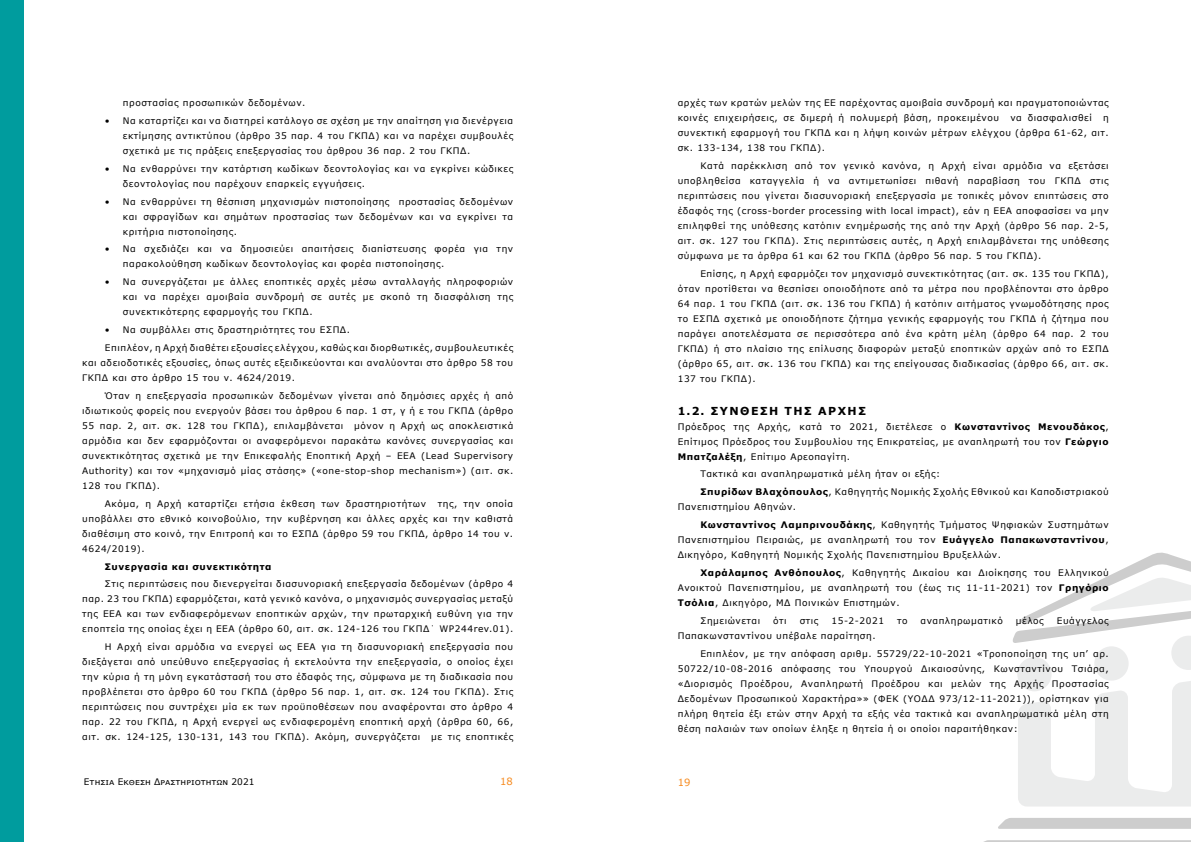
<style>
.page{position:relative;width:1191px;height:842px;background:#fff}
.page>*{position:absolute;margin:0;border:0;box-sizing:border-box;transform-origin:0 0}
.t1{font:700 11px "Verdana";letter-spacing:.135em;color:#000}
.t2{font:10px "Verdana";color:#f68a1e}
.t3{font:9px/15px "Verdana";letter-spacing:.06em;color:#000;text-align:justify}
.t4{font:9px "Verdana";color:#000}
.t5{font:700 9px "Verdana";letter-spacing:.06em;color:#000}
.s1{font-weight:700}
</style>
<div class="page">
<div style="left:998px;top:818px;width:193px;height:11px;background:#cdcdcd"></div>
<svg style="left:984px;top:840px;width:207px;height:2px"></svg>
<div style="left:1094px;top:646px;width:34px;height:35px;background:#ebecec;border-radius:50%"></div>
<div style="left:1017px;top:657px;width:34px;height:34px;background:#ebecec;border-radius:50%"></div>
<svg style="left:1018px;top:679px;width:173px;height:127px"></svg>
<svg style="left:1012px;top:552px;width:179px;height:118px"></svg>
<div style="left:0;top:0;width:23px;height:842px;background:#009c9e"></div>
<p class="t3" style="left:123px;top:95px;width:184px">προστασίας προσωπικών δεδομένων.</p>
<p class="t3" style="left:123px;top:113px;width:392px;text-indent:-18px">• Να καταρτίζει και να διατηρεί κατάλογο σε σχέση με την απαίτηση για διενέργεια εκτίμησης αντικτύπου (άρθρο 35 παρ. 4 του ΓΚΠΔ) και να παρέχει συμβουλές σχετικά με τις πράξεις επεξεργασίας του άρθρου 36 παρ. 2 του ΓΚΠΔ.</p>
<p class="t3" style="left:123px;top:161px;width:392px;text-indent:-18px">• Να ενθαρρύνει την κατάρτιση κωδίκων δεοντολογίας και να εγκρίνει κώδικες δεοντολογίας που παρέχουν επαρκείς εγγυήσεις.</p>
<p class="t3" style="left:123px;top:194px;width:392px;text-indent:-18px">• Να ενθαρρύνει τη θέσπιση μηχανισμών πιστοποίησης προστασίας δεδομένων και σφραγίδων και σημάτων προστασίας των δεδομένων και να εγκρίνει τα κριτήρια πιστοποίησης.</p>
<p class="t3" style="left:123px;top:242px;width:392px;text-indent:-18px">• Να σχεδιάζει και να δημοσιεύει απαιτήσεις διαπίστευσης φορέα για την παρακολούθηση κωδίκων δεοντολογίας και φορέα πιστοποίησης.</p>
<p class="t3" style="left:123px;top:274px;width:392px;text-indent:-18px">• Να συνεργάζεται με άλλες εποπτικές αρχές μέσω ανταλλαγής πληροφοριών και να παρέχει αμοιβαία συνδρομή σε αυτές με σκοπό τη διασφάλιση της συνεκτικότερης εφαρμογής του ΓΚΠΔ.</p>
<p class="t3" style="left:105px;top:321px;width:410px;line-height:17.8px">• Να συμβάλλει στις δραστηριότητες του ΕΣΠΔ.<br>Επιπλέον, η Αρχή διαθέτει εξουσίες ελέγχου, καθώς και διορθωτικές, συμβουλευτικές</p>
<p class="t3" style="left:82px;top:355px;width:432px">και αδειοδοτικές εξουσίες, όπως αυτές εξειδικεύονται και αναλύονται στο άρθρο 58 του<br>ΓΚΠΔ και στο άρθρο 15 του ν. 4624/2019.</p>
<p class="t3" style="left:82px;top:388px;width:432px;text-indent:23px">Όταν η επεξεργασία προσωπικών δεδομένων γίνεται από δημόσιες αρχές ή από ιδιωτικούς φορείς που ενεργούν βάσει του άρθρου 6 παρ. 1 στ, γ ή ε του ΓΚΠΔ (άρθρο 55 παρ. 2, αιτ. σκ. 128 του ΓΚΠΔ), επιλαμβάνεται μόνον η Αρχή ως αποκλειστικά αρμόδια και δεν εφαρμόζονται οι αναφερόμενοι παρακάτω κανόνες συνεργασίας και συνεκτικότητας σχετικά με την Επικεφαλής Εποπτική Αρχή – ΕΕΑ (Lead Supervisory Authority) και τον «μηχανισμό μίας στάσης» («one-stop-shop mechanism») (αιτ. σκ.<br>128 του ΓΚΠΔ).</p>
<p class="t3" style="left:105px;top:496px;width:323px">Ακόμα, η Αρχή καταρτίζει ετήσια έκθεση των δραστηριοτήτων</p>
<p class="t3" style="left:82px;top:496px;width:432px;text-indent:355px">της, την οποία υποβάλλει στο εθνικό κοινοβούλιο, την κυβέρνηση και άλλες αρχές και την καθιστά διαθέσιμη στο κοινό, την Επιτροπή και το ΕΣΠΔ (άρθρο 59 του ΓΚΠΔ, άρθρο 14 του ν.<br>4624/2019).</p>
<p class="t5" style="left:105px;top:560px;width:168px">Συνεργασία και συνεκτικότητα</p>
<p class="t3" style="left:82px;top:576px;width:432px;text-indent:23px">Στις περιπτώσεις που διενεργείται διασυνοριακή επεξεργασία δεδομένων (άρθρο 4 παρ. 23 του ΓΚΠΔ) εφαρμόζεται, κατά γενικό κανόνα, ο μηχανισμός συνεργασίας μεταξύ της ΕΕΑ και των ενδιαφερόμενων εποπτικών αρχών, την πρωταρχική ευθύνη για την εποπτεία της οποίας έχει η ΕΕΑ (άρθρο 60, αιτ. σκ. 124-126 του ΓΚΠΔ˙ WP244rev.01).</p>
<p class="t3" style="left:82px;top:639px;width:432px;text-indent:23px">Η Αρχή είναι αρμόδια να ενεργεί ως ΕΕΑ για τη διασυνοριακή επεξεργασία που διεξάγεται από υπεύθυνο επεξεργασίας ή εκτελούντα την επεξεργασία, ο οποίος έχει την κύρια ή τη μόνη εγκατάστασή του στο έδαφός της, σύμφωνα με τη διαδικασία που προβλέπεται στο άρθρο 60 του ΓΚΠΔ (άρθρο 56 παρ. 1, αιτ. σκ. 124 του ΓΚΠΔ). Στις περιπτώσεις που συντρέχει μία εκ των προϋποθέσεων που αναφέρονται στο άρθρο 4 παρ. 22 του ΓΚΠΔ, η Αρχή ενεργεί ως ενδιαφερομένη εποπτική αρχή (άρθρα 60, 66, αιτ. σκ. 124-125, 130-131, 143 του ΓΚΠΔ). Ακόμη, συνεργάζεται με τις εποπτικές</p>
<p class="t3" style="left:677px;top:95px;width:432px">αρχές των κρατών μελών της ΕΕ παρέχοντας αμοιβαία συνδρομή και πραγματοποιώντας κοινές επιχειρήσεις, σε διμερή ή πολυμερή βάση, προκειμένου να διασφαλισθεί η συνεκτική εφαρμογή του ΓΚΠΔ και η λήψη κοινών μέτρων ελέγχου (άρθρα 61-62, αιτ. σκ. 133-134, 138 του ΓΚΠΔ).</p>
<p class="t3" style="left:677px;top:158px;width:432px;text-indent:23px">Κατά παρέκκλιση από τον γενικό κανόνα, η Αρχή είναι αρμόδια να εξετάσει υποβληθείσα καταγγελία ή να αντιμετωπίσει πιθανή παραβίαση του ΓΚΠΔ στις περιπτώσεις που γίνεται διασυνοριακή επεξεργασία με τοπικές μόνον επιπτώσεις στο έδαφός της (cross-border processing with local impact), εάν η ΕΕΑ αποφασίσει να μην επιληφθεί της υπόθεσης κατόπιν ενημέρωσής της από την Αρχή (άρθρο 56 παρ. 2-5, αιτ. σκ. 127 του ΓΚΠΔ). Στις περιπτώσεις αυτές, η Αρχή επιλαμβάνεται της υπόθεσης σύμφωνα με τα άρθρα 61 και 62 του ΓΚΠΔ (άρθρο 56 παρ. 5 του ΓΚΠΔ).</p>
<p class="t3" style="left:677px;top:266px;width:432px;text-indent:23px">Επίσης, η Αρχή εφαρμόζει τον μηχανισμό συνεκτικότητας (αιτ. σκ. 135 του ΓΚΠΔ), όταν προτίθεται να θεσπίσει οποιοδήποτε από τα μέτρα που προβλέπονται στο άρθρο 64 παρ. 1 του ΓΚΠΔ (αιτ. σκ. 136 του ΓΚΠΔ) ή κατόπιν αιτήματος γνωμοδότησης προς το ΕΣΠΔ σχετικά με οποιοδήποτε ζήτημα γενικής εφαρμογής του ΓΚΠΔ ή ζήτημα που παράγει αποτελέσματα σε περισσότερα από ένα κράτη μέλη (άρθρο 64 παρ. 2 του ΓΚΠΔ) ή στο πλαίσιο της επίλυσης διαφορών μεταξύ εποπτικών αρχών από το ΕΣΠΔ (άρθρο 65, αιτ. σκ. 136 του ΓΚΠΔ) και της επείγουσας διαδικασίας (άρθρο 66, αιτ. σκ.<br>137 του ΓΚΠΔ).</p>
<p class="t1" style="left:677px;top:403px;width:190px">1.2. ΣΥΝΘΕΣΗ ΤΗΣ ΑΡΧΗΣ</p>
<p class="t3" style="left:677px;top:419px;width:432px">Πρόεδρος της Αρχής, κατά το 2021, διετέλεσε ο <span class="s1">Κωνσταντίνος Μενουδάκος</span>, Επίτιμος Πρόεδρος του Συμβουλίου της Επικρατείας, με αναπληρωτή του τον <span class="s1">Γεώργιο Μπατζαλέξη</span>, Επίτιμο Αρεοπαγίτη.</p>
<p class="t3" style="left:700px;top:465px;width:410px;line-height:17.8px">Τακτικά και αναπληρωματικά μέλη ήταν οι εξής:<br><span class="s1">Σπυρίδων Βλαχόπουλος</span>, Καθηγητής Νομικής Σχολής Εθνικού και Καποδιστριακού</p>
<p class="t3" style="left:700px;top:498px;width:410px;line-height:17.8px;text-indent:-23px">Πανεπιστημίου Αθηνών.<br><span class="s1">Κωνσταντίνος Λαμπρινουδάκης</span>, Καθηγητής Τμήματος Ψηφιακών Συστημάτων</p>
<p class="t3" style="left:677px;top:532px;width:432px">Πανεπιστημίου Πειραιώς, με αναπληρωτή του τον <span class="s1">Ευάγγελο Παπακωνσταντίνου</span>,<br>Δικηγόρο, Καθηγητή Νομικής Σχολής Πανεπιστημίου Βρυξελλών.</p>
<p class="t3" style="left:677px;top:565px;width:432px;text-indent:23px"><span class="s1">Χαράλαμπος Ανθόπουλος</span>, Καθηγητής Δικαίου και Διοίκησης του Ελληνικού Ανοικτού Πανεπιστημίου, με αναπληρωτή του (έως τις 11-11-2021) τον <span class="s1">Γρηγόριο Τσόλια</span>, Δικηγόρο, ΜΔ Ποινικών Επιστημών.</p>
<p class="t3" style="left:700px;top:613px;width:61px">Σημειώνεται</p>
<p class="t3" style="left:773px;top:613px;width:15px">ότι</p>
<p class="t3" style="left:799px;top:613px;width:20px">στις</p>
<p class="t3" style="left:831px;top:613px;width:54px">15-2-2021</p>
<p class="t3" style="left:897px;top:613px;width:12px">το</p>
<p class="t3" style="left:920px;top:613px;width:84px">αναπληρωματικό</p>
<p class="t3" style="left:1016px;top:613px;width:29px">μέλος</p>
<p class="t3" style="left:1056px;top:613px;width:53px">Ευάγγελος</p>
<p class="t3" style="left:700px;top:627px;width:410px;line-height:17.8px;text-indent:-23px">Παπακωνσταντίνου υπέβαλε παραίτηση.<br>Eπιπλέον, με την απόφαση αριθμ. 55729/22-10-2021 «Τροποποίηση της υπ’ αρ.</p>
<p class="t3" style="left:677px;top:661px;width:432px">50722/10-08-2016 απόφασης του Υπουργού Δικαιοσύνης, Κωνσταντίνου Τσιάρα, «Διορισμός Προέδρου, Αναπληρωτή Προέδρου και μελών της Αρχής Προστασίας Δεδομένων Προσωπικού Χαρακτήρα»» (ΦΕΚ (ΥΟΔΔ 973/12-11-2021)), ορίστηκαν για πλήρη θητεία έξι ετών στην Αρχή τα εξής νέα τακτικά και αναπληρωματικά μέλη στη θέση παλαιών των οποίων έληξε η θητεία ή οι οποίοι παραιτήθηκαν:</p>
<p class="t4" style="left:84px;top:776px;width:172px">Eτησια Εκθεση Δραστηριοτητων 2021</p>
<p class="t2" style="left:500px;top:774px;width:14px">18</p>
<p class="t2" style="left:677px;top:775px;width:14px">19</p>
</div>
